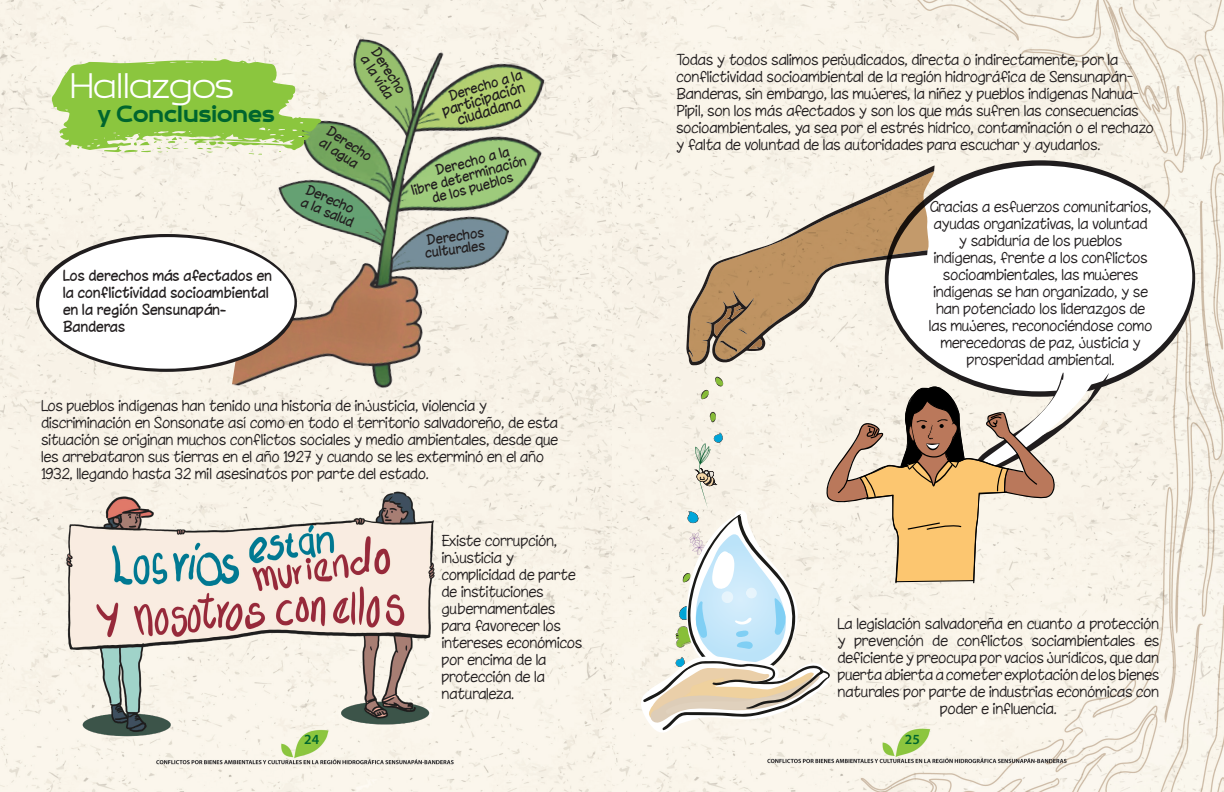
<style>
.page{position:relative;width:1224px;height:792px;background:#fff}
.page>*{position:absolute;margin:0;border:0;box-sizing:border-box;transform-origin:0 0}
.titulo_blanco{font:300 36px "Brinnan";color:#fff}
.titulo_verde{font:700 24px "Brinnan";color:#00652e}
.COPY_11p{font:100 14px/17px "Chinacat";color:#231f20}
.COPY_11p-2{font:14px/17px "Chinacat";color:#231f20}
.t1{font:600 14px "Myriad Pro";color:#00652e}
.COPY_11p-3{font:13px/13px "Chinacat";color:#231f20}
</style>
<div class="page">
<img style="left:0;top:0;width:612px;height:792px">
<img style="left:612px;top:0;width:612px;height:792px">
<img style="left:232px;top:0;width:341px;height:429px">
<svg style="left:36px;top:234px;width:261px;height:138px"></svg>
<svg style="left:936px;top:160px;width:259px;height:237px;background:#d2cec5"></svg>
<svg style="left:936px;top:166px;width:256px;height:225px"></svg>
<svg style="left:52px;top:59px;width:269px;height:96px;background:#a8d16c"></svg>
<img style="left:46px;top:484px;width:408px;height:257px">
<svg style="left:684px;top:146px;width:251px;height:212px;background:#ddcdb9"></svg>
<svg style="left:714px;top:305px;width:49px;height:47px;background:#9c7954"></svg>
<svg style="left:641px;top:358px;width:468px;height:375px;background:#e9e1d3"></svg>
<p class="titulo_blanco" style="left:70px;top:66px;width:165px">Hallazgos</p>
<p class="titulo_verde" style="left:98px;top:101px;width:178px">y Conclusiones</p>
<p class="COPY_11p-2" style="left:63px;top:267px;width:211px">Los derechos más afectados en la conflictividad socioambiental en la región Sensunapán-<br>Banderas</p>
<p class="COPY_11p-3" style="left:381px;top:46px;width:52px;rotate:57deg">Derecho a la vida</p>
<p class="COPY_11p-3" style="left:448px;top:90px;width:77px;rotate:-17deg">Derecho a la</p>
<p class="COPY_11p-2" style="left:441px;top:103px;width:87px;rotate:-17deg">participación</p>
<p class="COPY_11p-2" style="left:455px;top:112px;width:68px;rotate:-17deg">ciudadana</p>
<p class="COPY_11p-3" style="left:435px;top:164px;width:77px;rotate:-15deg">Derecho a la</p>
<p class="COPY_11p-3" style="left:332px;top:125px;width:52px;rotate:33deg">Derecho al agua</p>
<p class="COPY_11p-3" style="left:411px;top:184px;width:120px;rotate:-15deg">libre determinación</p>
<p class="COPY_11p-3" style="left:431px;top:192px;width:85px;rotate:-15deg">de los pueblos</p>
<p class="COPY_11p-3" style="left:426px;top:233px;width:59px;rotate:-8deg">Derechos</p>
<p class="COPY_11p-3" style="left:425px;top:247px;width:62px;rotate:-8deg">culturales</p>
<p class="COPY_11p-3" style="left:310px;top:183px;width:57px;rotate:23deg">Derecho a la salud</p>
<p class="COPY_11p" style="left:42px;top:397px;width:518px">Los pueblos indígenas han tenido una historia de injusticia, violencia y discriminación en Sonsonate así como en todo el territorio salvadoreño, de esta situación se originan muchos conflictos sociales y medio ambientales, desde que les arrebataron sus tierras en el año 1927 y cuando se les exterminó en el año 1932, llegando hasta 32 mil asesinatos por parte del estado.</p>
<p class="COPY_11p" style="left:442px;top:532px;width:142px">Existe corrupción, injusticia y complicidad de parte de instituciones gubernamentales para favorecer los intereses económicos por encima de la protección de la naturaleza.</p>
<p class="COPY_11p" style="left:677px;top:51px;width:479px">Todas y todos salimos perjudicados, directa o indirectamente, por la conflictividad socioambiental de la región hidrográfica de Sensunapán-Banderas, sin embargo, las mujeres, la niñez y pueblos indígenas Nahua-Pipil, son los más afectados y son los que más sufren las consecuencias socioambientales, ya sea por el estrés hídrico, contaminación o el rechazo y falta de voluntad de las autoridades para escuchar y ayudarlos.</p>
<p class="COPY_11p" style="left:930px;top:198px;width:225px;text-align:center">Gracias a esfuerzos comunitarios, ayudas organizativas, la voluntad y sabiduría de los pueblos indígenas, frente a los conflictos socioambientales, las mujeres indígenas se han organizado, y se han potenciado los liderazgos de las mujeres, reconociéndose como merecedoras de paz, justicia y prosperidad ambiental.</p>
<p class="COPY_11p" style="left:838px;top:615px;width:323px;text-align:center">La legislación salvadoreña en cuanto a protección y prevención de conflictos sociambientales es deficiente y preocupa por vacíos jurídicos, que dan puerta abierta a cometer explotación de los bienes naturales por parte de industrias económicas con poder e influencia.</p>
<p class="t1" style="left:304px;top:730px;width:17px">24</p>
<p class="t1" style="left:905px;top:730px;width:17px">25</p>
</div>
